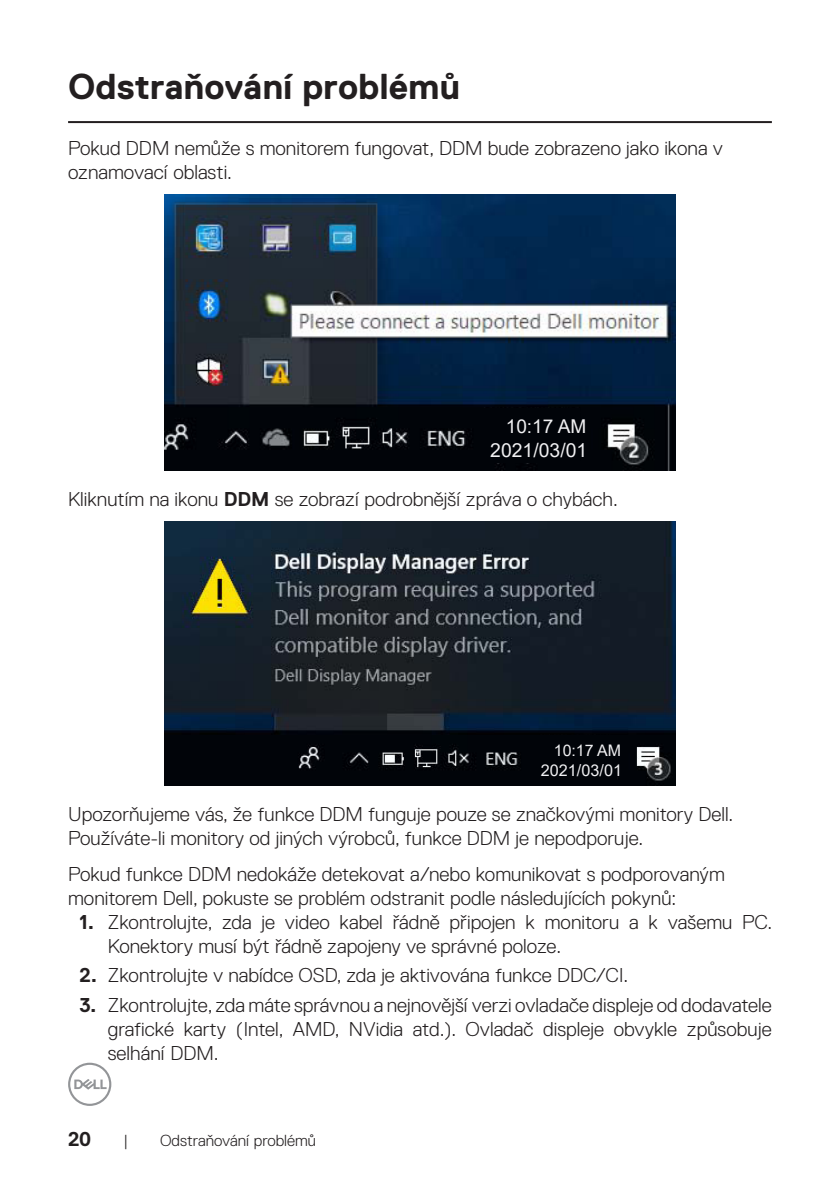
<style>
.page{position:relative;width:840px;height:1191px;background:#fff}
.page>*{position:absolute;margin:0;border:0;box-sizing:border-box;transform-origin:0 0}
.Head_1{font:700 36px "Dell Replica";color:#231f20}
.Paragraph{font:300 20px/24px "Dell Replica";color:#231f20}
.t1{font:700 20px "Dell Replica";color:#231f20}
.t2{font:19.4px "Arial";color:#f0f0f2}
.t3{font:19px "Arial";color:#f0f0f2}
.t4{font:16.2px "Arial";color:#f0f0f2}
.t5{font:300 16px "Dell Replica";color:#231f20}
.t6{font:16px "Arial";color:#f0f0f2}
.s1{font-weight:700}
</style>
<div class="page">
<svg style="left:68px;top:1062px;width:43px;height:44px"></svg>
<hr style="left:68px;top:121px;width:703px;height:2px;background:#231f20">
<img style="left:164px;top:194px;width:511px;height:276px">
<div style="left:475px;top:409px;width:104px;height:54px;background:#010409"></div>
<img style="left:164px;top:521px;width:511px;height:265px">
<div style="left:526px;top:735px;width:89px;height:47px;background:#010409"></div>
<p class="Head_1" style="left:68px;top:66px;width:393px">Odstraňování problémů</p>
<p class="Paragraph" style="left:68px;top:136px;width:656px">Pokud DDM nemůže s monitorem fungovat, DDM bude zobrazeno jako ikona v oznamovací oblasti.</p>
<p class="t3" style="left:505px;top:413px;width:82px">10:17 AM</p>
<p class="t2" style="left:490px;top:436px;width:98px">2021/03/01</p>
<p class="Paragraph" style="left:68px;top:487px;width:551px">Kliknutím na ikonu <span class="s1">DDM</span> se zobrazí podrobnější zpráva o chybách.</p>
<p class="t6" style="left:553px;top:739px;width:69px">10:17 AM</p>
<p class="t4" style="left:540px;top:759px;width:83px">2021/03/01</p>
<p class="Paragraph" style="left:68px;top:802px;width:666px">Upozorňujeme vás, že funkce DDM funguje pouze se značkovými monitory Dell.<br>Používáte-li monitory od jiných výrobců, funkce DDM je nepodporuje.</p>
<p class="Paragraph" style="left:68px;top:862px;width:657px">Pokud funkce DDM nedokáže detekovat a/nebo komunikovat s podporovaným monitorem Dell, pokuste se problém odstranit podle následujících pokynů:</p>
<p class="Paragraph" style="left:108px;top:910px;width:665px;text-indent:-28px"><span class="s1">1.</span> Zkontrolujte, zda je video kabel řádně připojen k monitoru a k vašemu PC.<br>Konektory musí být řádně zapojeny ve správné poloze.</p>
<p class="Paragraph" style="left:79px;top:963px;width:550px"><span class="s1">2.</span> Zkontrolujte v nabídce OSD, zda je aktivována funkce DDC/CI.</p>
<p class="Paragraph" style="left:108px;top:993px;width:665px;text-align:justify;text-indent:-28px"><span class="s1">3.</span> Zkontrolujte, zda máte správnou a nejnovější verzi ovladače displeje od dodavatele grafické karty (Intel, AMD, NVidia atd.). Ovladač displeje obvykle způsobuje selhání DDM.</p>
<p class="t1" style="left:68px;top:1127px;width:25px">20</p>
<p class="t5" style="left:123px;top:1131px;width:6px">|</p>
<p class="t5" style="left:160px;top:1131px;width:157px">Odstraňování problémů</p>
</div>
